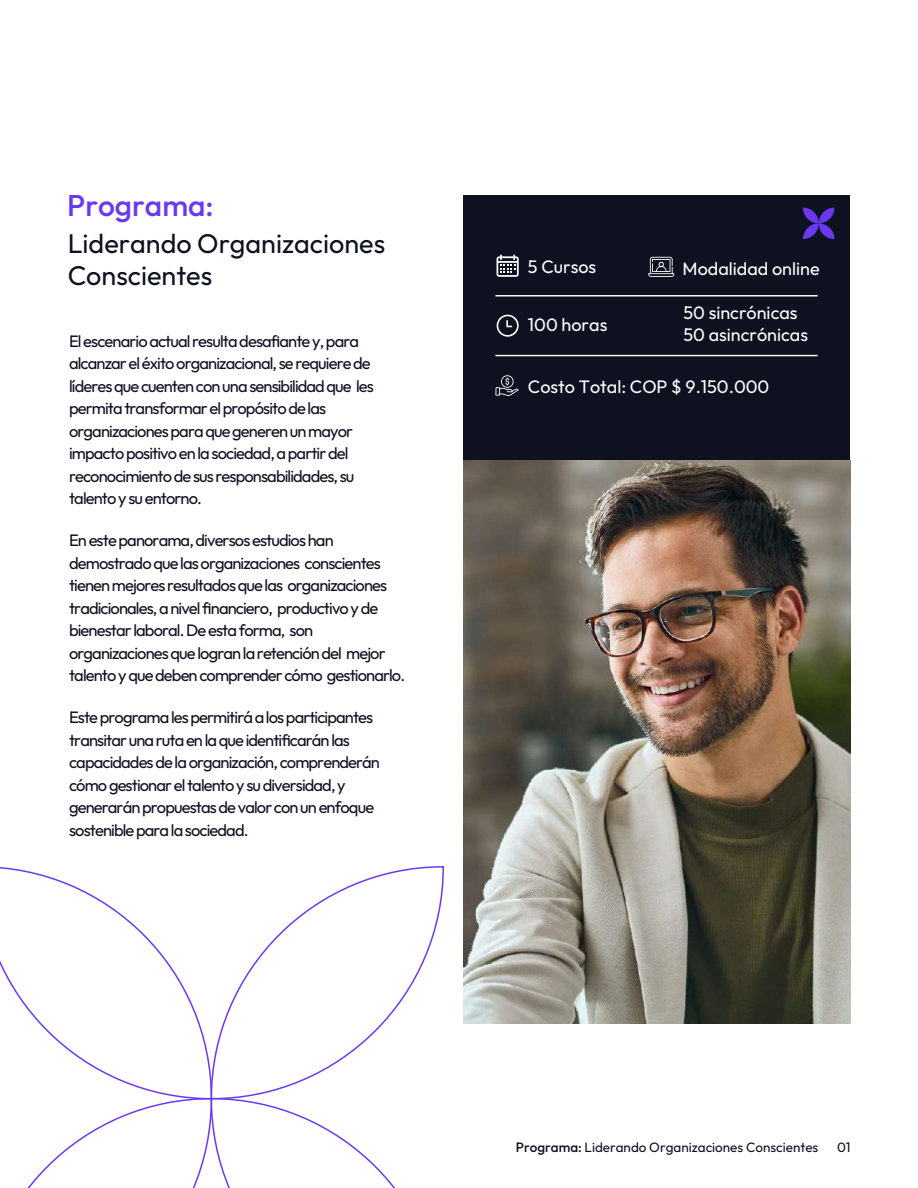
<style>
.page{position:relative;width:918px;height:1188px;background:#fff}
.page>*{position:absolute;margin:0;border:0;box-sizing:border-box;transform-origin:0 0}
.t1{font:500 30px "Outfit";color:#6a39ef}
.t2{font:27px/32.4px "Outfit";color:#0e1120}
.t3{font:18px/21.6px "Outfit";color:#fff}
.t4{font:16.5px/22.5px "Outfit";letter-spacing:-.055em;color:#0e1120}
.t5{font:13.5px "Outfit";color:#0e1120}
.s1{font-weight:500}
</style>
<div class="page">
<div style="left:463px;top:195px;width:387px;height:265px;background:#0e1120"></div>
<img style="left:463px;top:460px;width:387px;height:563px">
<svg style="left:497px;top:315px;width:22px;height:22px"></svg>
<svg style="left:495px;top:375px;width:24px;height:21px"></svg>
<svg style="left:497px;top:255px;width:22px;height:22px"></svg>
<hr style="left:495px;top:355px;width:323px;height:1px;background:#fff">
<hr style="left:495px;top:295px;width:323px;height:1px;background:#fff">
<svg style="left:803px;top:208px;width:31px;height:31px"></svg>
<svg style="left:0;top:867px;width:210px;height:230px"></svg>
<svg style="left:210px;top:867px;width:234px;height:230px"></svg>
<svg style="left:27px;top:1097px;width:368px;height:91px"></svg>
<svg style="left:648px;top:257px;width:26px;height:20px"></svg>
<h1 class="t1" style="left:67px;top:186px;width:148px">Programa:</h1>
<h2 class="t2" style="left:68px;top:228px;width:319px">Liderando Organizaciones<br>Conscientes</h2>
<p class="t4" style="left:69px;top:330px;width:306px">El escenario actual resulta desafiante y, para alcanzar el éxito organizacional, se requiere de líderes que cuenten con una sensibilidad que les permita transformar el propósito de las organizaciones para que generen un mayor impacto positivo en la sociedad, a partir del reconocimiento de sus responsabilidades, su talento y su entorno.</p>
<p class="t4" style="left:69px;top:530px;width:338px">En este panorama, diversos estudios han demostrado que las organizaciones conscientes tienen mejores resultados que las organizaciones tradicionales, a nivel financiero, productivo y de bienestar laboral. De esta forma, son organizaciones que logran la retención del mejor talento y que deben comprender cómo gestionarlo.</p>
<p class="t4" style="left:69px;top:707px;width:312px">Este programa les permitirá a los participantes transitar una ruta en la que identificarán las capacidades de la organización, comprenderán cómo gestionar el talento y su diversidad, y generarán propuestas de valor con un enfoque sostenible para la sociedad.</p>
<p class="t3" style="left:528px;top:256px;width:70px">5 Cursos</p>
<p class="t3" style="left:528px;top:314px;width:81px">100 horas</p>
<p class="t3" style="left:683px;top:258px;width:139px">Modalidad online</p>
<p class="t3" style="left:683px;top:302px;width:126px">50 sincrónicas<br>50 asincrónicas</p>
<p class="t3" style="left:528px;top:376px;width:243px">Costo Total: COP $ 9.150.000</p>
<p class="t5" style="left:516px;top:1138px;width:304px"><span class="s1">Programa:</span> Liderando Organizaciones Conscientes</p>
<p class="t5" style="left:837px;top:1139px;width:15px">01</p>
</div>
